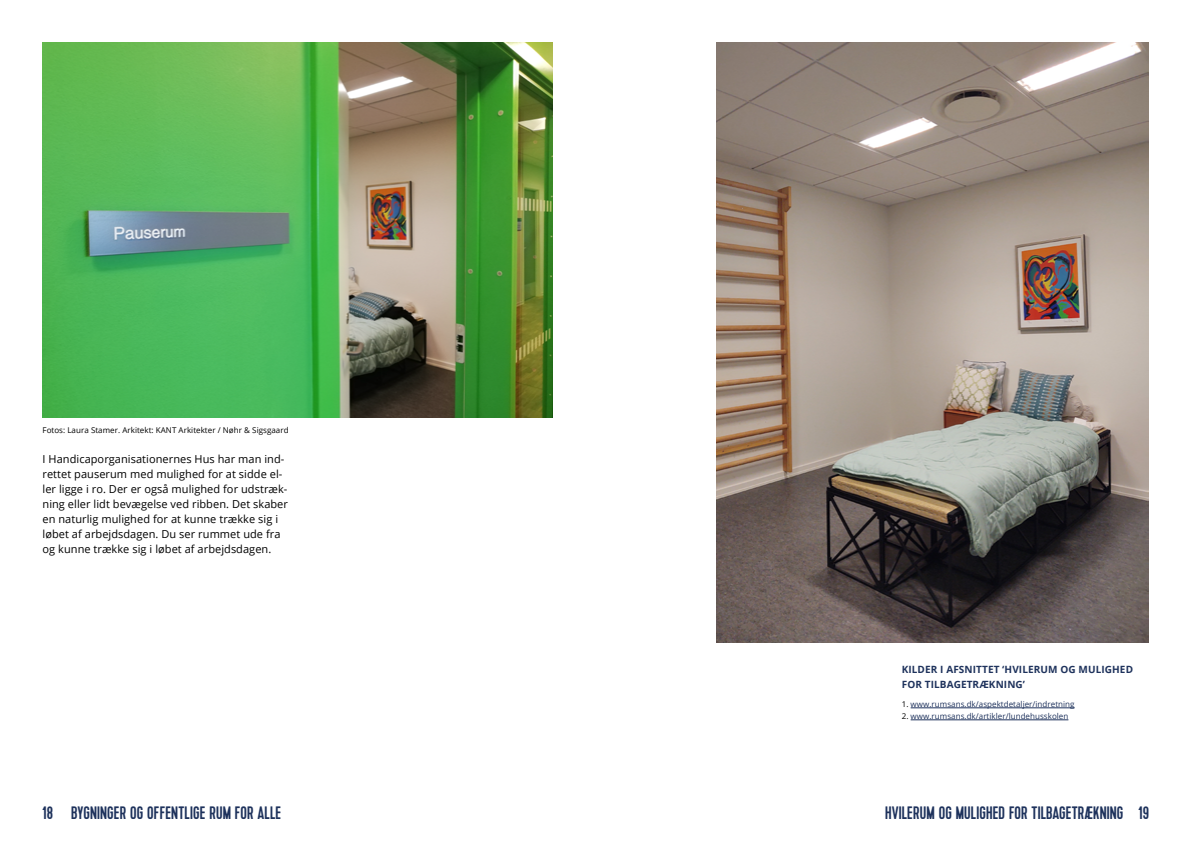
<style>
.page{position:relative;width:1191px;height:842px;background:#fff}
.page>*{position:absolute;margin:0;border:0;box-sizing:border-box;transform-origin:0 0}
.t1{font:18px "Kapra";letter-spacing:.01em;color:#1e325c}
.Paragraph_1__Sort{font:11px/15px "Open Sans";letter-spacing:.005em;color:#000}
.Mellemrubrik_blå__H4{font:700 10px/15px "Open Sans";letter-spacing:.01em;color:#1e325c}
.Paragraph_1__Sort-2{font:8px "Open Sans";letter-spacing:.005em;color:#1e325c}
.Paragraph_1__Sort-3{font:8px "Open Sans";letter-spacing:.005em;color:#000}
.s1{color:#000}
</style>
<div class="page">
<img style="left:43px;top:43px;width:510px;height:375px">
<img style="left:716px;top:43px;width:432px;height:600px">
<hr style="left:910px;top:707px;width:164px;height:1px;background:#1e325c">
<hr style="left:910px;top:719px;width:158px;height:1px;background:#1e325c">
<p class="Paragraph_1__Sort-3" style="left:43px;top:424px;width:248px">Fotos: Laura Stamer. Arkitekt: KANT Arkitekter / Nøhr &amp; Sigsgaard</p>
<p class="Paragraph_1__Sort" style="left:43px;top:451px;width:247px">I Handicaporganisationernes Hus har man ind&shy;rettet pauserum med mulighed for at sidde el&shy;ler ligge i ro. Der er også mulighed for udstræk&shy;ning eller lidt bevægelse ved ribben. Det skaber en naturlig mulighed for at kunne trække sig i løbet af arbejdsdagen. Du ser rummet ude fra og kunne trække sig i løbet af arbejdsdagen.</p>
<h1 class="t1" style="left:43px;top:802px;width:240px">18 BYGNINGER OG OFFENTLIGE RUM FOR ALLE</h1>
<h4 class="Mellemrubrik_blå__H4" style="left:901px;top:661px;width:233px">KILDER I AFSNITTET ‘HVILERUM OG MULIGHED<br>FOR TILBAGETRÆKNING’</h4>
<p class="Paragraph_1__Sort-2" style="left:901px;top:699px;width:174px"><span class="s1">1.</span> www.rumsans.dk/aspektdetaljer/indretning</p>
<p class="Paragraph_1__Sort-2" style="left:901px;top:711px;width:168px"><span class="s1">2.</span> www.rumsans.dk/artikler/lundehusskolen</p>
<h1 class="t1" style="left:885px;top:802px;width:266px">HVILERUM OG MULIGHED FOR TILBAGETRÆKNING 19</h1>
</div>
